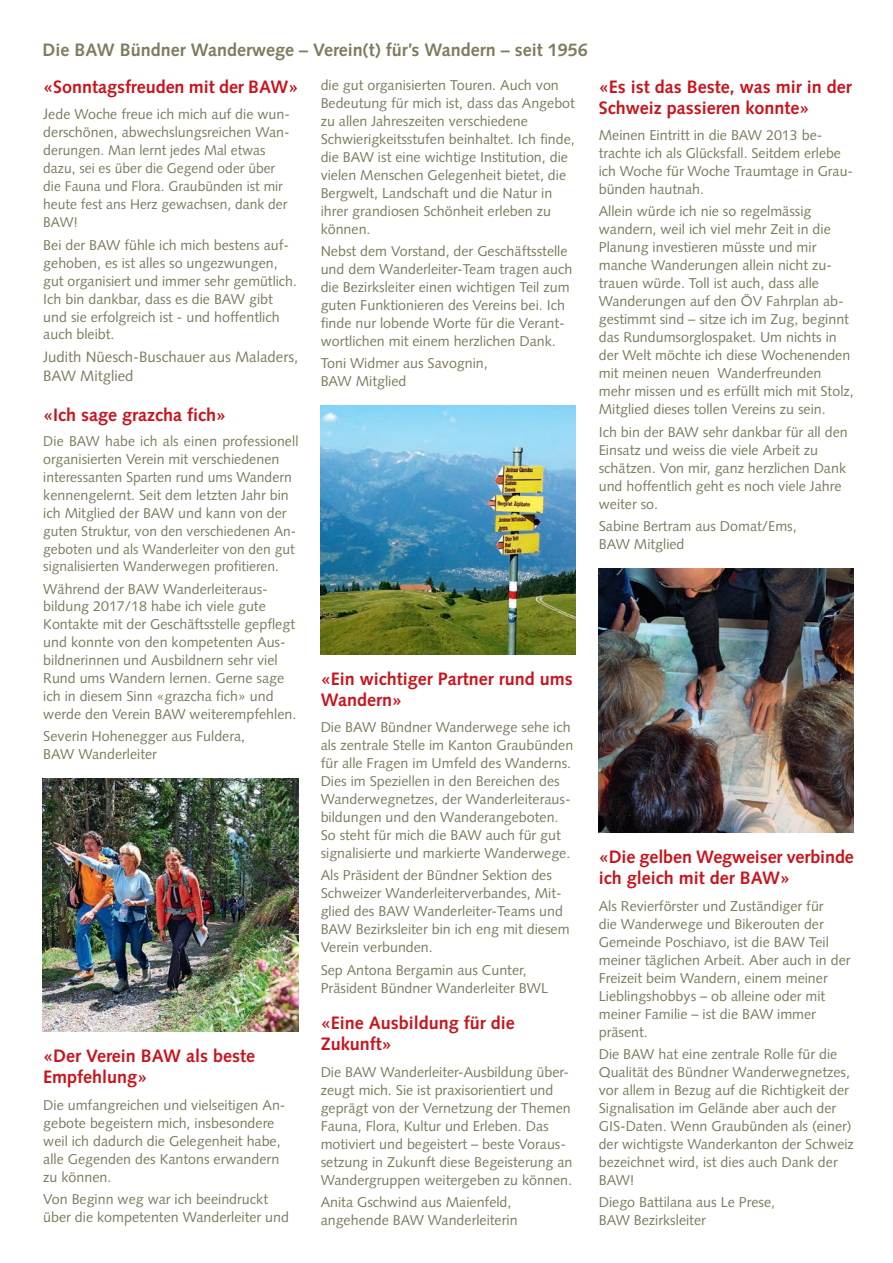
<style>
.page{position:relative;width:893px;height:1263px;background:#fff}
.page>*{position:absolute;margin:0;border:0;box-sizing:border-box;transform-origin:0 0}
.t1{font:700 18px/21px "Syntax";color:#ca141c}
.t2{font:700 18px "Syntax";color:#7e7b5e}
.t3{font:15px "Syntax";color:#7e7b5e}
.t4{font:14.25px/18px "Syntax";color:#7e7b5e}
.t5{font:14.1px/18px "Syntax";color:#7e7b5e}
.s1{font-size:15px}
.s2{font-size:14.25px}
</style>
<div class="page">
<img style="left:321px;top:405px;width:255px;height:249px">
<img style="left:43px;top:778px;width:255px;height:253px">
<img style="left:599px;top:568px;width:255px;height:264px">
<p class="t2" style="left:43px;top:43px;width:547px">Die BAW Bündner Wanderwege – Verein(t) für’s Wandern – seit 1956</p>
<p class="t1" style="left:43px;top:78px;width:257px">«Sonntagsfreuden mit der BAW»</p>
<p class="t4" style="left:43px;top:107px;width:248px"><span class="s1">J</span>ede Woche freue ich mich auf die wun&shy;derschönen, abwechslungsreichen Wan-</p>
<p class="t5" style="left:43px;top:143px;width:246px"><span class="s2">d</span>erungen. Man lernt jedes Mal etwas dazu, sei es über die Gegend oder über die Fauna und Flora. Graubünden ist mir heute fest ans Herz gewachsen, dank der<br>BAW!</p>
<p class="t4" style="left:43px;top:237px;width:255px">Bei der BAW fühle ich mich bestens auf&shy;gehoben, es ist alles so ungezwungen, gut organisiert und immer sehr gemütlich.<br>Ich bin dankbar, dass es die BAW gibt</p>
<p class="t4" style="left:43px;top:309px;width:238px">und sie erfolgreich ist - und hoffentlich auch bleibt.</p>
<p class="t3" style="left:43px;top:351px;width:257px">Judith Nüesch-Buschauer aus Maladers,</p>
<p class="t3" style="left:43px;top:370px;width:92px">BAW Mitglied</p>
<p class="t1" style="left:43px;top:406px;width:185px">«Ich sage grazcha fich»</p>
<p class="t4" style="left:43px;top:434px;width:257px">Die BAW habe ich als einen professionell organisierten Verein mit verschiedenen</p>
<p class="t4" style="left:43px;top:470px;width:250px">interessanten Sparten rund ums Wandern</p>
<p class="t4" style="left:43px;top:487px;width:247px">kennengelernt. Seit dem letzten Jahr bin ich Mitglied der BAW und kann von der</p>
<p class="t5" style="left:43px;top:523px;width:254px;text-align:justify">guten Struktur, von den verschiedenen An&shy;geboten und als Wanderleiter von den gut signalisierten Wanderwegen profitieren.</p>
<p class="t4" style="left:43px;top:581px;width:253px">Während der BAW Wanderleiteraus&shy;bildung 2017/18 habe ich viele gute Kontakte mit der Geschäftsstelle gepflegt und konnte von den kompetenten Aus&shy;bildnerinnen und Ausbildnern sehr viel</p>
<p class="t4" style="left:43px;top:670px;width:255px">Rund ums Wandern lernen. Gerne sage ich in diesem Sinn «grazcha fich» und werde den Verein BAW weiterempfehlen.</p>
<p class="t4" style="left:43px;top:729px;width:203px">Severin Hohenegger aus Fuldera,</p>
<p class="t4" style="left:43px;top:747px;width:115px">BAW Wanderleiter</p>
<p class="t1" style="left:43px;top:1047px;width:213px">«Der Verein BAW als beste</p>
<p class="t1" style="left:43px;top:1068px;width:106px">Empfehlung»</p>
<p class="t4" style="left:43px;top:1097px;width:244px">Die umfangreichen und vielseitigen An&shy;gebote begeistern mich, insbesondere weil ich dadurch die Gelegenheit habe, alle Gegenden des Kantons erwandern zu können.</p>
<p class="t4" style="left:43px;top:1191px;width:247px">Von Beginn weg war ich beeindruckt über die kompetenten Wanderleiter und</p>
<p class="t4" style="left:321px;top:77px;width:256px">die gut organisierten Touren. Auch von Bedeutung für mich ist, dass das Angebot zu allen Jahreszeiten verschiedene Schwierigkeitsstufen beinhaltet. Ich finde, die BAW ist eine wichtige Institution, die vielen Menschen Gelegenheit bietet, die Bergwelt, Landschaft und die Natur in ihrer grandiosen Schönheit erleben zu können.</p>
<p class="t4" style="left:321px;top:244px;width:253px">Nebst dem Vorstand, der Geschäftsstelle und dem Wanderleiter-Team tragen auch die Bezirksleiter einen wichtigen Teil zum guten Funktionieren des Vereins bei. Ich finde nur lobende Worte für die Verant&shy;wortlichen mit einem herzlichen Dank.</p>
<p class="t4" style="left:321px;top:356px;width:169px">Toni Widmer aus Savognin,</p>
<p class="t4" style="left:321px;top:374px;width:87px">BAW Mitglied</p>
<p class="t1" style="left:321px;top:669px;width:254px">«Ein wichtiger Partner rund ums<br>Wandern»</p>
<p class="t4" style="left:321px;top:720px;width:254px">Die BAW Bündner Wanderwege sehe ich als zentrale Stelle im Kanton Graubünden für alle Fragen im Umfeld des Wanderns.<br>Dies im Speziellen in den Bereichen des Wanderwegnetzes, der Wanderleiteraus&shy;bildungen und den Wanderangeboten.<br>So steht für mich die BAW auch für gut signalisierte und markierte Wanderwege.</p>
<p class="t4" style="left:321px;top:868px;width:250px">Als Präsident der Bündner Sektion des Schweizer Wanderleiterverbandes, Mit&shy;glied des BAW Wanderleiter-Teams und BAW Bezirksleiter bin ich eng mit diesem Verein verbunden.</p>
<p class="t4" style="left:321px;top:962px;width:207px">Sep Antona Bergamin aus Cunter,</p>
<p class="t4" style="left:321px;top:980px;width:229px">Präsident Bündner Wanderleiter BWL</p>
<p class="t1" style="left:321px;top:1014px;width:196px">«Eine Ausbildung für die</p>
<p class="t1" style="left:321px;top:1035px;width:73px">Zukunft»</p>
<p class="t4" style="left:321px;top:1064px;width:253px">Die BAW Wanderleiter-Ausbildung über&shy;zeugt mich. Sie ist praxisorientiert und geprägt von der Vernetzung der Themen Fauna, Flora, Kultur und Erleben. Das motiviert und begeistert – beste Voraus&shy;setzung in Zukunft diese Begeisterung an Wandergruppen weitergeben zu können.</p>
<p class="t4" style="left:321px;top:1195px;width:198px">Anita Gschwind aus Maienfeld, angehende BAW Wanderleiterin</p>
<p class="t1" style="left:599px;top:78px;width:254px">«Es ist das Beste, was mir in der<br>Schweiz passieren konnte»</p>
<p class="t4" style="left:599px;top:128px;width:256px">Meinen Eintritt in die BAW 2013 be&shy;trachte ich als Glücksfall. Seitdem erlebe ich Woche für Woche Traumtage in Grau&shy;bünden hautnah.</p>
<p class="t4" style="left:599px;top:204px;width:256px">Allein würde ich nie so regelmässig wandern, weil ich viel mehr Zeit in die Planung investieren müsste und mir manche Wanderungen allein nicht zu&shy;trauen würde. Toll ist auch, dass alle Wanderungen auf den ÖV Fahrplan ab&shy;gestimmt sind – sitze ich im Zug, beginnt das Rundumsorglospaket. Um nichts in der Welt möchte ich diese Wochenenden mit meinen neuen Wanderfreunden mehr missen und es erfüllt mich mit Stolz, Mitglied dieses tollen Vereins zu sein.</p>
<p class="t4" style="left:599px;top:424px;width:250px">Ich bin der BAW sehr dankbar für all den Einsatz und weiss die viele Arbeit zu schätzen. Von mir, ganz herzlichen Dank und hoffentlich geht es noch viele Jahre weiter so.</p>
<p class="t4" style="left:599px;top:518px;width:199px">Sabine Bertram aus Domat/Ems,</p>
<p class="t4" style="left:599px;top:536px;width:87px">BAW Mitglied</p>
<p class="t1" style="left:599px;top:848px;width:257px">«Die gelben Wegweiser verbinde ich gleich mit der BAW»</p>
<p class="t4" style="left:599px;top:898px;width:253px">Als Revierförster und Zuständiger für<br>die Wanderwege und Bikerouten der Gemeinde Poschiavo, ist die BAW Teil meiner täglichen Arbeit. Aber auch in der Freizeit beim Wandern, einem meiner Lieblingshobbys – ob alleine oder mit meiner Familie – ist die BAW immer präsent.</p>
<p class="t4" style="left:599px;top:1046px;width:257px">Die BAW hat eine zentrale Rolle für die Qualität des Bündner Wanderwegnetzes, vor allem in Bezug auf die Richtigkeit der Signalisation im Gelände aber auch der GIS-Daten. Wenn Graubünden als (einer) der wichtigste Wanderkanton der Schweiz bezeichnet wird, ist dies auch Dank der BAW!</p>
<p class="t4" style="left:599px;top:1195px;width:178px">Diego Battilana aus Le Prese,</p>
<p class="t4" style="left:599px;top:1213px;width:109px">BAW Bezirksleiter</p>
</div>
